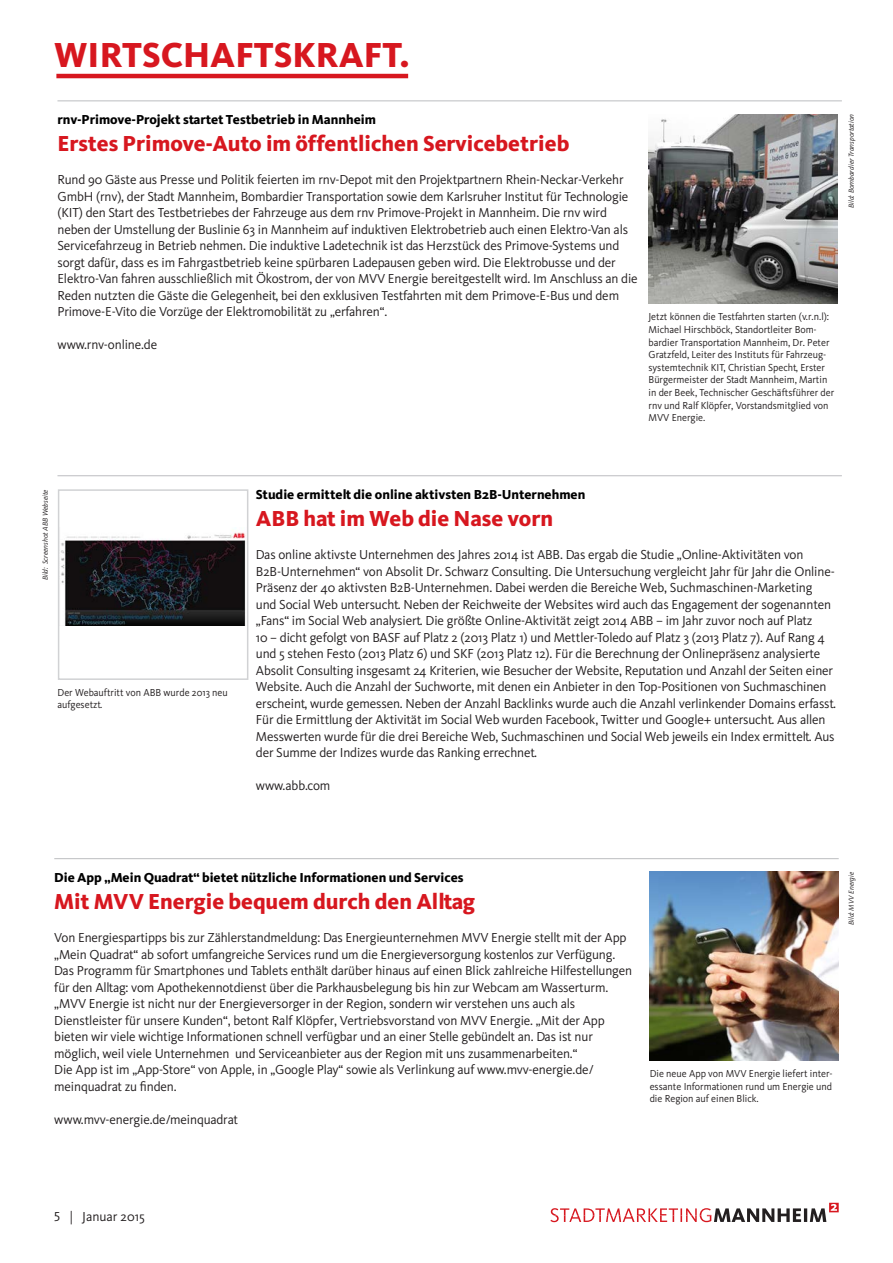
<style>
.page{position:relative;width:893px;height:1263px;background:#fff}
.page>*{position:absolute;margin:0;border:0;box-sizing:border-box;transform-origin:0 0}
.t1{font:800 36px "Kievit";color:#d7171f}
.t2{font:800 22.5px "Kievit";color:#d7171f}
.t3{font:13.5px/16.5px "Kievit";letter-spacing:-.01em;color:#231f20}
.t4{font:800 13.5px "Kievit";color:#000}
.t5{font:10.5px/12.6px "Kievit";color:#231f20;scale:.96 1}
.t6{font:italic 7.5px "Kievit";color:#231f20}
.s1{font-family:"Kievit Regular SC"}
</style>
<div class="page">
<svg style="left:550px;top:1203px;width:289px;height:19px"></svg>
<hr style="left:56px;top:74px;width:352px;height:4px;background:#d7171f">
<img style="left:649px;top:114px;width:189px;height:189px">
<hr style="left:57px;top:100px;width:785px;height:1px;background:#bcbdc0">
<hr style="left:57px;top:475px;width:785px;height:1px;background:#bcbdc0">
<img style="left:61px;top:532px;width:184px;height:93px">
<div style="left:58px;top:489px;width:190px;height:191px;border:2px solid #d1d2d4"></div>
<hr style="left:54px;top:858px;width:785px;height:1px;background:#bcbdc0">
<img style="left:649px;top:871px;width:189px;height:189px">
<h1 class="t1" style="left:54px;top:34px;width:357px">WIRTSCHAFTSKRAFT.</h1>
<p class="t4" style="left:57px;top:112px;width:320px">rnv-Primove-Projekt startet Testbetrieb in Mannheim</p>
<h2 class="t2" style="left:57px;top:130px;width:513px">Erstes Primove-Auto im öffentlichen Servicebetrieb</h2>
<p class="t3" style="left:57px;top:172px;width:582px">Rund 90 Gäste aus Presse und Politik feierten im rnv-Depot mit den Projektpartnern Rhein-Neckar-Verkehr GmbH (rnv), der Stadt Mannheim, Bombardier Transportation sowie dem Karlsruher Institut für Technologie (KIT) den Start des Testbetriebes der Fahrzeuge aus dem rnv Primove-Projekt in Mannheim. Die rnv wird neben der Umstellung der Buslinie 63 in Mannheim auf induktiven Elektrobetrieb auch einen Elektro-Van als Servicefahrzeug in Betrieb nehmen. Die induktive Ladetechnik ist das Herzstück des Primove-Systems und sorgt dafür, dass es im Fahrgastbetrieb keine spürbaren Ladepausen geben wird. Die Elektrobusse und der Elektro-Van fahren ausschließlich mit Ökostrom, der von MVV Energie bereitgestellt wird. Im Anschluss an die Reden nutzten die Gäste die Gelegenheit, bei den exklusiven Testfahrten mit dem Primove-E-Bus und dem Primove-E-Vito die Vorzüge der Elektromobilität zu „erfahren“.</p>
<p class="t3" style="left:57px;top:337px;width:101px">www.rnv-online.de</p>
<p class="t5" style="left:649px;top:311px;width:195px">Jetzt können die Testfahrten starten (v.r.n.l):<br>Michael Hirschböck, Standortleiter Bom&shy;bardier Transportation Mannheim, Dr. Peter Gratzfeld, Leiter des Instituts für Fahrzeug&shy;systemtechnik KIT, Christian Specht, Erster Bürgermeister der Stadt Mannheim, Martin in der Beek, Technischer Geschäftsführer der rnv und Ralf Klöpfer, Vorstandsmitglied von MVV Energie.</p>
<p class="t6" style="left:847px;top:208px;width:96px;rotate:-90deg">Bild: Bombardier Transportation</p>
<p class="t6" style="left:41px;top:580px;width:92px;rotate:-90deg">Bild: Screenshot ABB Webseite</p>
<p class="t5" style="left:58px;top:686px;width:179px">Der Webauftritt von ABB wurde 2013 neu aufgesetzt.</p>
<p class="t4" style="left:256px;top:487px;width:331px">Studie ermittelt die online aktivsten B2B-Unternehmen</p>
<h2 class="t2" style="left:256px;top:505px;width:299px">ABB hat im Web die Nase vorn</h2>
<p class="t3" style="left:256px;top:547px;width:582px">Das online aktivste Unternehmen des Jahres 2014 ist ABB. Das ergab die Studie „Online-Aktivitäten von B2B-Unternehmen“ von Absolit Dr. Schwarz Consulting. Die Untersuchung vergleicht Jahr für Jahr die Online-Präsenz der 40 aktivsten B2B-Unternehmen. Dabei werden die Bereiche Web, Suchmaschinen-Marketing und Social Web untersucht. Neben der Reichweite der Websites wird auch das Engagement der sogenannten „Fans“ im Social Web analysiert. Die größte Online-Aktivität zeigt 2014 ABB – im Jahr zuvor noch auf Platz<br>10 – dicht gefolgt von BASF auf Platz 2 (2013 Platz 1) und Mettler-Toledo auf Platz 3 (2013 Platz 7). Auf Rang 4 und 5 stehen Festo (2013 Platz 6) und SKF (2013 Platz 12). Für die Berechnung der Onlinepräsenz analysierte Absolit Consulting insgesamt 24 Kriterien, wie Besucher der Website, Reputation und Anzahl der Seiten einer Website. Auch die Anzahl der Suchworte, mit denen ein Anbieter in den Top-Positionen von Suchmaschinen erscheint, wurde gemessen. Neben der Anzahl Backlinks wurde auch die Anzahl verlinkender Domains erfasst.<br>Für die Ermittlung der Aktivität im Social Web wurden Facebook, Twitter und Google+ untersucht. Aus allen Messwerten wurde für die drei Bereiche Web, Suchmaschinen und Social Web jeweils ein Index ermittelt. Aus der Summe der Indizes wurde das Ranking errechnet.</p>
<p class="t3" style="left:256px;top:778px;width:76px">www.abb.com</p>
<p class="t4" style="left:54px;top:870px;width:411px">Die App „Mein Quadrat“ bietet nützliche Informationen und Services</p>
<h2 class="t2" style="left:54px;top:888px;width:422px">Mit MVV Energie bequem durch den Alltag</h2>
<p class="t3" style="left:54px;top:930px;width:579px">Von Energiespartipps bis zur Zählerstandmeldung: Das Energieunternehmen MVV Energie stellt mit der App „Mein Quadrat“ ab sofort umfangreiche Services rund um die Energieversorgung kostenlos zur Verfügung.<br>Das Programm für Smartphones und Tablets enthält darüber hinaus auf einen Blick zahlreiche Hilfestellungen für den Alltag: vom Apothekennotdienst über die Parkhausbelegung bis hin zur Webcam am Wasserturm. „MVV Energie ist nicht nur der Energieversorger in der Region, sondern wir verstehen uns auch als Dienstleister für unsere Kunden“, betont Ralf Klöpfer, Vertriebsvorstand von MVV Energie. „Mit der App bieten wir viele wichtige Informationen schnell verfügbar und an einer Stelle gebündelt an. Das ist nur möglich, weil viele Unternehmen und Serviceanbieter aus der Region mit uns zusammenarbeiten.“<br>Die App ist im „App-Store“ von Apple, in „Google Play“ sowie als Verlinkung auf www.mvv-energie.de/ meinquadrat zu finden.</p>
<p class="t3" style="left:54px;top:1111px;width:185px">www.mvv-energie.de/meinquadrat</p>
<p class="t6" style="left:847px;top:925px;width:55px;rotate:-90deg">Bild: MVV Energie</p>
<p class="t5" style="left:650px;top:1067px;width:192px;text-align:justify">Die neue App von MVV Energie liefert inter&shy;essante Informationen rund um Energie und die Region auf einen Blick.</p>
<p class="t3" style="left:54px;top:1209px;width:92px"><span class="s1">5</span> | Januar 2015</p>
</div>
